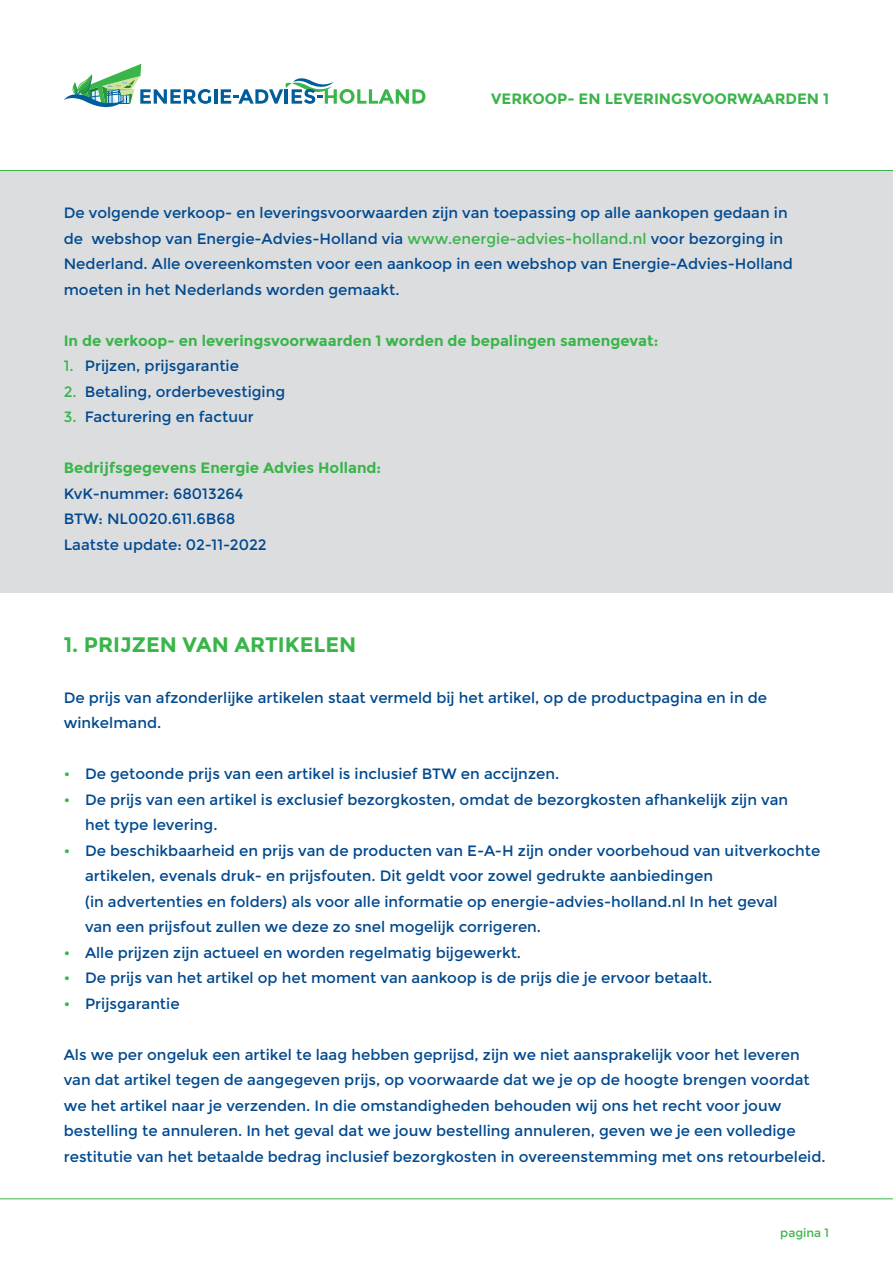
<style>
.page{position:relative;width:893px;height:1263px;background:#fff}
.page>*{position:absolute;margin:0;border:0;box-sizing:border-box;transform-origin:0 0}
.t1{font:700 21px "Montserrat";color:#3ab54a}
.t2{font:15px/25.5px "Montserrat";color:#01498e}
.t3{font:700 15px "Montserrat";color:#3ab54a}
.t4{font:12px "Montserrat";color:#3ab54a}
.s1{color:#3ab54a}
</style>
<div class="page">
<div style="left:0;top:170px;width:893px;height:423px;background:#dcdddf"></div>
<hr style="left:214px;top:89px;width:3px;height:15px;background:#005d9c">
<svg style="left:64px;top:64px;width:147px;height:43px"></svg>
<svg style="left:221px;top:78px;width:204px;height:26px"></svg>
<hr style="left:0;top:170px;width:893px;height:1px;background:#3ab54a">
<hr style="left:0;top:1198px;width:893px;height:1px;background:#3ab54a">
<p class="t3" style="left:491px;top:90px;width:339px">VERKOOP- EN LEVERINGSVOORWAARDEN 1</p>
<p class="t2" style="left:64px;top:200px;width:731px">De volgende verkoop- en leveringsvoorwaarden zijn van toepassing op alle aankopen gedaan in de webshop van Energie-Advies-Holland via <span class="s1">www.energie-advies-holland.nl</span> voor bezorging in Nederland. Alle overeenkomsten voor een aankoop in een webshop van Energie-Advies-Holland moeten in het Nederlands worden gemaakt.</p>
<p class="t3" style="left:64px;top:332px;width:596px">In de verkoop- en leveringsvoorwaarden 1 worden de bepalingen samengevat:</p>
<p class="t2" style="left:64px;top:353px;width:177px"><span class="s1">1.</span> Prijzen, prijsgarantie</p>
<p class="t2" style="left:64px;top:379px;width:223px"><span class="s1">2.</span> Betaling, orderbevestiging</p>
<p class="t2" style="left:64px;top:404px;width:191px"><span class="s1">3.</span> Facturering en factuur</p>
<p class="t3" style="left:64px;top:459px;width:319px">Bedrijfsgegevens Energie Advies Holland:</p>
<p class="t2" style="left:64px;top:481px;width:181px">KvK-nummer: 68013264</p>
<p class="t2" style="left:64px;top:506px;width:173px">BTW: NL0020.611.6B68</p>
<p class="t2" style="left:64px;top:532px;width:204px">Laatste update: 02-11-2022</p>
<p class="t1" style="left:64px;top:632px;width:294px">1. PRIJZEN VAN ARTIKELEN</p>
<p class="t2" style="left:64px;top:685px;width:705px">De prijs van afzonderlijke artikelen staat vermeld bij het artikel, op de productpagina en in de winkelmand.</p>
<p class="t2" style="left:64px;top:761px;width:497px"><span class="s1">•</span> De getoonde prijs van een artikel is inclusief BTW en accijnzen.</p>
<p class="t2" style="left:85px;top:787px;width:705px;text-indent:-21px"><span class="s1">•</span> De prijs van een artikel is exclusief bezorgkosten, omdat de bezorgkosten afhankelijk zijn van het type levering.</p>
<p class="t2" style="left:85px;top:838px;width:737px;text-indent:-21px"><span class="s1">•</span> De beschikbaarheid en prijs van de producten van E-A-H zijn onder voorbehoud van uitverkochte artikelen, evenals druk- en prijsfouten. Dit geldt voor zowel gedrukte aanbiedingen<br>(in advertenties en folders) als voor alle informatie op energie-advies-holland.nl In het geval<br>van een prijsfout zullen we deze zo snel mogelijk corrigeren.</p>
<p class="t2" style="left:64px;top:940px;width:459px"><span class="s1">•</span> Alle prijzen zijn actueel en worden regelmatig bijgewerkt.</p>
<p class="t2" style="left:64px;top:965px;width:650px"><span class="s1">•</span> De prijs van het artikel op het moment van aankoop is de prijs die je ervoor betaalt.</p>
<p class="t2" style="left:64px;top:991px;width:117px"><span class="s1">•</span> Prijsgarantie</p>
<p class="t2" style="left:64px;top:1042px;width:763px">Als we per ongeluk een artikel te laag hebben geprijsd, zijn we niet aansprakelijk voor het leveren van dat artikel tegen de aangegeven prijs, op voorwaarde dat we je op de hoogte brengen voordat we het artikel naar je verzenden. In die omstandigheden behouden wij ons het recht voor jouw bestelling te annuleren. In het geval dat we jouw bestelling annuleren, geven we je een volledige restitutie van het betaalde bedrag inclusief bezorgkosten in overeenstemming met ons retourbeleid.</p>
<p class="t4" style="left:780px;top:1226px;width:50px">pagina 1</p>
</div>
